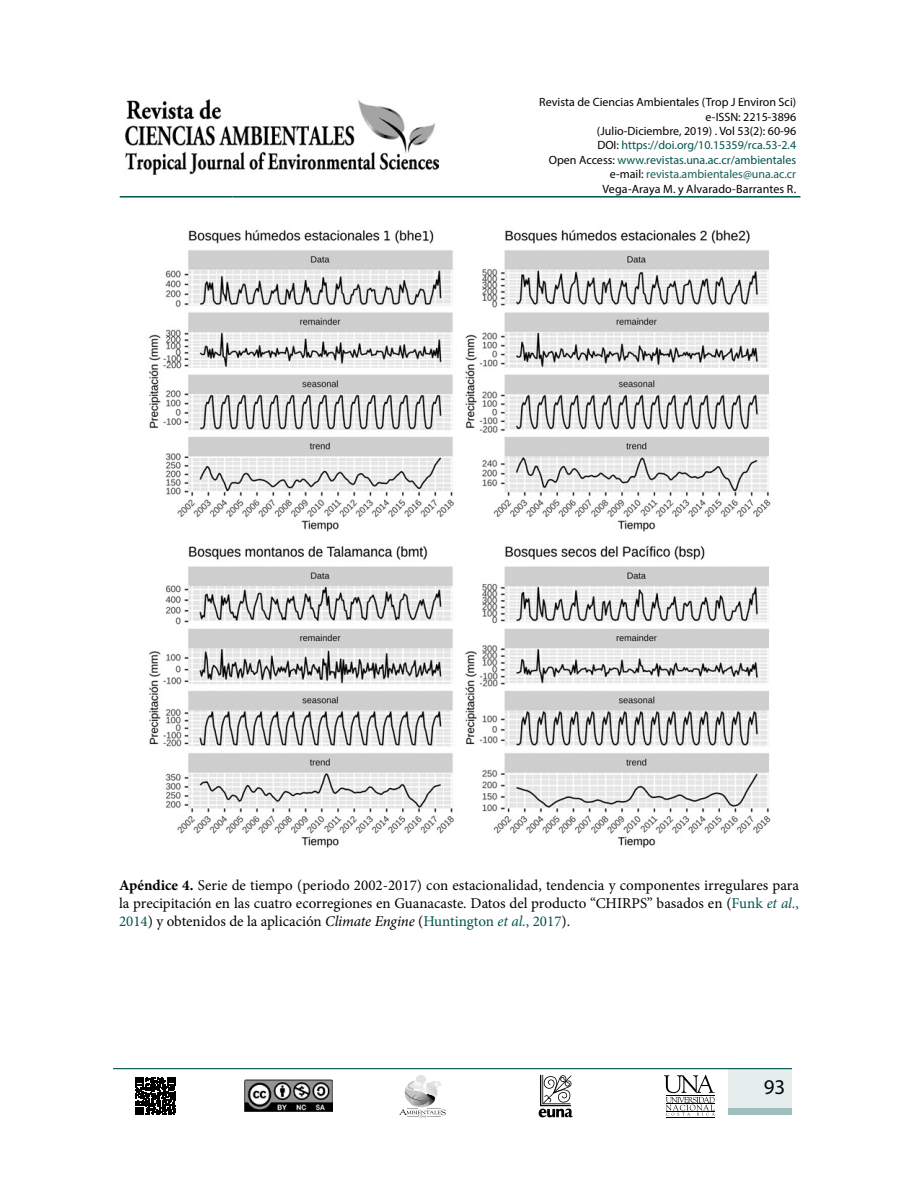
<style>
.page{position:relative;width:918px;height:1188px;background:#fff}
.page>*{position:absolute;margin:0;border:0;box-sizing:border-box;transform-origin:0 0}
.t1{font:21px "Myriad Pro";color:#000}
.t2{font:15px/18px "Minion Pro";color:#000;text-align:justify}
.t3{font:12px/14.4px "Myriad Pro";color:#000;text-align:right}
.s1{color:#00534d}
.s2{color:#195f5a}
.s3{font-weight:700}
.s4{font-style:italic;color:#00534d}
.s5{font-style:italic}
</style>
<div class="page">
<hr style="left:120px;top:196px;width:113px;height:2px;background:#00534d">
<hr style="left:233px;top:196px;width:567px;height:2px;background:#00534d">
<svg style="left:135px;top:1077px;width:41px;height:38px"></svg>
<svg style="left:539px;top:1075px;width:34px;height:42px"></svg>
<div style="left:416px;top:1075px;width:10px;height:9px;background:#e2e2e2;border-radius:50%"></div>
<svg style="left:399px;top:1081px;width:47px;height:36px"></svg>
<hr style="left:666px;top:1117px;width:48px;height:1px;background:#000">
<svg style="left:664px;top:1075px;width:51px;height:41px"></svg>
<hr style="left:113px;top:1068px;width:679px;height:1px;background:#00534d">
<div style="left:729px;top:1068px;width:63px;height:46px;background:#e6eeed"></div>
<div style="left:729px;top:1108px;width:63px;height:6px;background:#a1bfbd"></div>
<img style="left:124px;top:99px;width:314px;height:76px">
<img style="left:244px;top:1080px;width:89px;height:31px">
<img style="left:149px;top:229px;width:622px;height:619px">
<p class="t3" style="left:539px;top:95px;width:258px">Revista de Ciencias Ambientales (Trop J Environ Sci) e-ISSN: 2215-3896<br>(Julio-Diciembre, 2019) . Vol 53(2): 60-96<br>DOI: <span class="s1">https://doi.org/10.15359/rca.53-2.4<br></span>Open Access: <span class="s1">www.revistas.una.ac.cr/ambientales </span>e-mail: <span class="s2">revista.ambientales@una.ac.cr<br></span>Vega-Araya M. y Alvarado-Barrantes R.</p>
<p class="t2" style="left:119px;top:876px;width:681px"><span class="s3">Apéndice 4.</span> Serie de tiempo (periodo 2002-2017) con estacionalidad, tendencia y componentes irregulares para la precipitación en las cuatro ecorregiones en Guanacaste. Datos del producto “CHIRPS” basados en (<span class="s1">Funk</span> <span class="s4">et al.</span><span class="s1">, 2014</span>) y obtenidos de la aplicación <span class="s5">Climate Engine</span> (<span class="s1">Huntington</span> <span class="s4">et al.</span><span class="s1">, 2017</span>).</p>
<h1 class="t1" style="left:764px;top:1074px;width:23px">93</h1>
</div>
